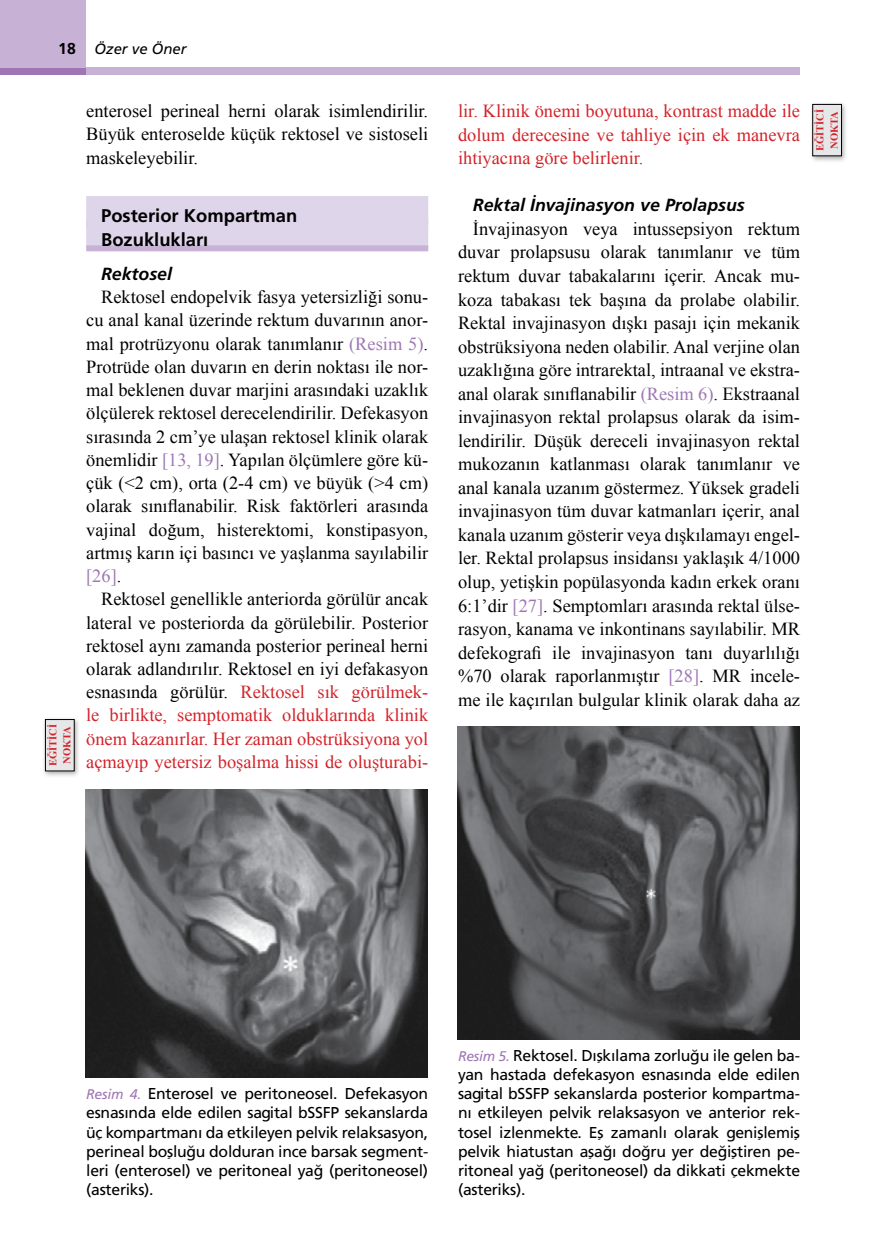
<style>
.page{position:relative;width:879px;height:1260px;background:#fff}
.page>*{position:absolute;margin:0;border:0;box-sizing:border-box;transform-origin:0 0}
.t1{font:18.38px/23.3px "Times New Roman";color:#000;text-align:justify}
.t2{font:18.38px/23.6px "Times New Roman";color:#d2232a;text-align:justify}
.t3{font:18.38px "Frugal Bold Italic Tr";color:#000}
.t4{font:18.38px/23.3px "Frutiger Bold Tr";color:#000}
.t5{font:15.75px/19.2px "Frutiger Normal Tr";letter-spacing:-.015em;color:#000;text-align:justify}
.t6{font:14.88px "Frutiger Italic Tr";color:#000}
.t7{font:700 10.5px/14px "Times New Roman";color:#d2232a}
.s1{font-family:"Frutiger Bold Tr";font-size:15.75px}
.s2{color:#9e76b4}
.s3{color:#d2232a}
.s4{font-family:"Frutiger Italic Tr";font-size:14px;color:#9e76b4}
</style>
<div class="page">
<div style="left:86px;top:196px;width:342px;height:29px;background:#dfd5ea"></div>
<div style="left:86px;top:219px;width:342px;height:29px;background:#dfd5ea"></div>
<div style="left:86px;top:245px;width:342px;height:6px;background:#c7b2d6"></div>
<div style="left:0;top:68px;width:86px;height:7px;background:#9e76b4"></div>
<div style="left:86px;top:68px;width:713px;height:7px;background:#c7b2d6"></div>
<div style="left:0;top:0;width:86px;height:68px;background:#c7b2d6"></div>
<img style="left:86px;top:789px;width:341px;height:289px">
<img style="left:457px;top:726px;width:342px;height:313px">
<div style="left:42px;top:717px;width:38px;height:60px;background:#000;opacity:.33"></div>
<div style="left:45px;top:720px;width:29px;height:51px;background:#e6e7e8"></div>
<div style="left:45px;top:719px;width:29px;height:52px;border:1px solid #000"></div>
<div style="left:808px;top:102px;width:38px;height:60px;background:#000;opacity:.33"></div>
<div style="left:812px;top:104px;width:29px;height:52px;background:#e6e7e8"></div>
<div style="left:812px;top:104px;width:29px;height:52px;border:1px solid #000"></div>
<p class="t6" style="left:58px;top:40px;width:130px"><span class="s1">18</span> Özer ve Öner</p>
<p class="t1" style="left:86px;top:99px;width:343px">enterosel perineal herni olarak isimlendirilir.<br>Büyük enteroselde küçük rektosel ve sistoseli maskeleyebilir.</p>
<p class="t7" style="left:46px;top:766px;width:44px;rotate:-90deg">EĞİTİCİ<br>NOKTA</p>
<p class="t4" style="left:101px;top:204px;width:198px">Posterior Kompartman<br>Bozuklukları</p>
<p class="t3" style="left:101px;top:263px;width:72px">Rektosel</p>
<p class="t1" style="left:86px;top:285px;width:343px;text-indent:15px">Rektosel endopelvik fasya yetersizliği sonu&shy;cu anal kanal üzerinde rektum duvarının anor&shy;mal protrüzyonu olarak tanımlanır <span class="s2">(Resim 5)</span>.<br>Protrüde olan duvarın en derin noktası ile nor&shy;mal beklenen duvar marjini arasındaki uzaklık ölçülerek rektosel derecelendirilir. Defekasyon sırasında 2 cm’ye ulaşan rektosel klinik olarak önemlidir <span class="s2">[13, 19]</span>. Yapılan ölçümlere göre kü&shy;çük (&lt;2 cm), orta (2-4 cm) ve büyük (&gt;4 cm) olarak sınıflanabilir. Risk faktörleri arasında vajinal doğum, histerektomi, konstipasyon, artmış karın içi basıncı ve yaşlanma sayılabilir <span class="s2">[26]</span>.</p>
<p class="t1" style="left:86px;top:587px;width:343px;text-indent:15px">Rektosel genellikle anteriorda görülür ancak lateral ve posteriorda da görülebilir. Posterior rektosel aynı zamanda posterior perineal herni olarak adlandırılır. Rektosel en iyi defakasyon esnasında görülür. <span class="s3">Rektosel sık görülmek&shy;le birlikte, semptomatik olduklarında klinik önem kazanırlar. Her zaman obstrüksiyona yol açmayıp yetersiz boşalma hissi de oluşturabi-</span></p>
<p class="t2" style="left:458px;top:99px;width:343px">lir. Klinik önemi boyutuna, kontrast madde ile dolum derecesine ve tahliye için ek manevra ihtiyacına göre belirlenir.</p>
<p class="t3" style="left:472px;top:195px;width:273px">Rektal İnvajinasyon ve Prolapsus</p>
<p class="t1" style="left:458px;top:217px;width:343px;text-indent:15px">İnvajinasyon veya intussepsiyon rektum duvar prolapsusu olarak tanımlanır ve tüm rektum duvar tabakalarını içerir. Ancak mu&shy;koza tabakası tek başına da prolabe olabilir.<br>Rektal invajinasyon dışkı pasajı için mekanik obstrüksiyona neden olabilir. Anal verjine olan uzaklığına göre intrarektal, intraanal ve ekstra&shy;anal olarak sınıflanabilir <span class="s2">(Resim 6)</span>. Ekstraanal invajinasyon rektal prolapsus olarak da isim&shy;lendirilir. Düşük dereceli invajinasyon rektal mukozanın katlanması olarak tanımlanır ve anal kanala uzanım göstermez. Yüksek gradeli invajinasyon tüm duvar katmanları içerir, anal kanala uzanım gösterir veya dışkılamayı engel&shy;ler. Rektal prolapsus insidansı yaklaşık 4/1000 olup, yetişkin popülasyonda kadın erkek oranı 6:1’dir <span class="s2">[27]</span>. Semptomları arasında rektal ülse&shy;rasyon, kanama ve inkontinans sayılabilir. MR defekografi ile invajinasyon tanı duyarlılığı %70 olarak raporlanmıştır <span class="s2">[28]</span>. MR incele&shy;me ile kaçırılan bulgular klinik olarak daha az</p>
<p class="t7" style="left:812px;top:151px;width:44px;rotate:-90deg">EĞİTİCİ<br>NOKTA</p>
<p class="t5" style="left:86px;top:1084px;width:343px"><span class="s4">Resim 4.</span> Enterosel ve peritoneosel. Defekasyon esnasında elde edilen sagital bSSFP sekanslarda üç kompartmanı da etkileyen pelvik relaksasyon, perineal boşluğu dolduran ince barsak segment&shy;leri (enterosel) ve peritoneal yağ (peritoneosel) (asteriks).</p>
<p class="t5" style="left:458px;top:1045px;width:343px"><span class="s4">Resim 5.</span> Rektosel. Dışkılama zorluğu ile gelen ba&shy;yan hastada defekasyon esnasında elde edilen sagital bSSFP sekanslarda posterior kompartma&shy;nı etkileyen pelvik relaksasyon ve anterior rek&shy;tosel izlenmekte. Eş zamanlı olarak genişlemiş pelvik hiatustan aşağı doğru yer değiştiren pe&shy;ritoneal yağ (peritoneosel) da dikkati çekmekte (asteriks).</p>
</div>
